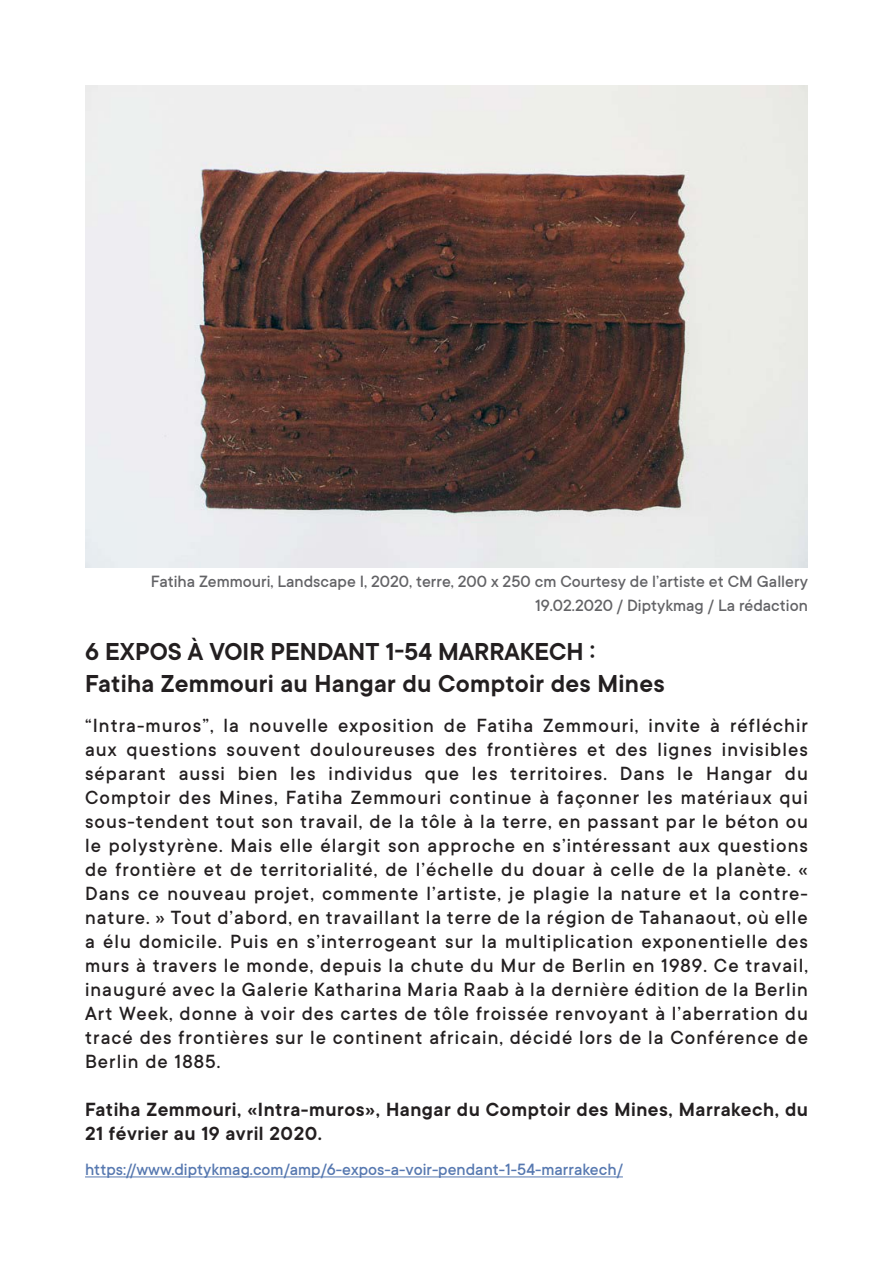
<style>
.page{position:relative;width:893px;height:1263px;background:#fff}
.page>*{position:absolute;margin:0;border:0;box-sizing:border-box;transform-origin:0 0}
.t1{font:600 27px "TT Commons";letter-spacing:.01em;color:#231f20}
.t2{font:500 21px/24px "TT Commons";letter-spacing:.05em;color:#231f20;text-align:justify}
.t3{font:600 21px/24px "TT Commons";letter-spacing:.025em;color:#231f20}
.t4{font:500 18px "TT Commons";color:#636366}
.t5{font:500 18px "TT Commons";color:#5678b0}
</style>
<div class="page">
<img style="left:85px;top:85px;width:723px;height:482px">
<hr style="left:85px;top:1176px;width:538px;height:1px;background:#5678b0">
<p class="t4" style="left:151px;top:570px;width:658px">Fatiha Zemmouri, Landscape I, 2020, terre, 200 x 250 cm Courtesy de l’artiste et CM Gallery</p>
<p class="t4" style="left:535px;top:594px;width:274px">19.02.2020 / Diptykmag / La rédaction</p>
<p class="t1" style="left:85px;top:635px;width:512px">6 EXPOS À VOIR PENDANT 1-54 MARRAKECH :</p>
<p class="t1" style="left:85px;top:666px;width:581px">Fatiha Zemmouri au Hangar du Comptoir des Mines</p>
<p class="t2" style="left:85px;top:713px;width:724px">“Intra-muros”, la nouvelle exposition de Fatiha Zemmouri, invite à réfléchir aux questions souvent douloureuses des frontières et des lignes invisibles séparant aussi bien les individus que les territoires. Dans le Hangar du Comptoir des Mines, Fatiha Zemmouri continue à façonner les matériaux qui sous-tendent tout son travail, de la tôle à la terre, en passant par le béton ou le polystyrène. Mais elle élargit son approche en s’intéressant aux questions de frontière et de territorialité, de l’échelle du douar à celle de la planète. « Dans ce nouveau projet, commente l’artiste, je plagie la nature et la contre&shy;nature. » Tout d’abord, en travaillant la terre de la région de Tahanaout, où elle a élu domicile. Puis en s’interrogeant sur la multiplication exponentielle des murs à travers le monde, depuis la chute du Mur de Berlin en 1989. Ce travail, inauguré avec la Galerie Katharina Maria Raab à la dernière édition de la Berlin Art Week, donne à voir des cartes de tôle froissée renvoyant à l’aberration du tracé des frontières sur le continent africain, décidé lors de la Conférence de Berlin de 1885.</p>
<p class="t3" style="left:85px;top:1097px;width:724px">Fatiha Zemmouri, «Intra-muros», Hangar du Comptoir des Mines, Marrakech, du<br>21 février au 19 avril 2020.</p>
<p class="t5" style="left:85px;top:1158px;width:539px">https://www.diptykmag.com/amp/6-expos-a-voir-pendant-1-54-marrakech/</p>
</div>
